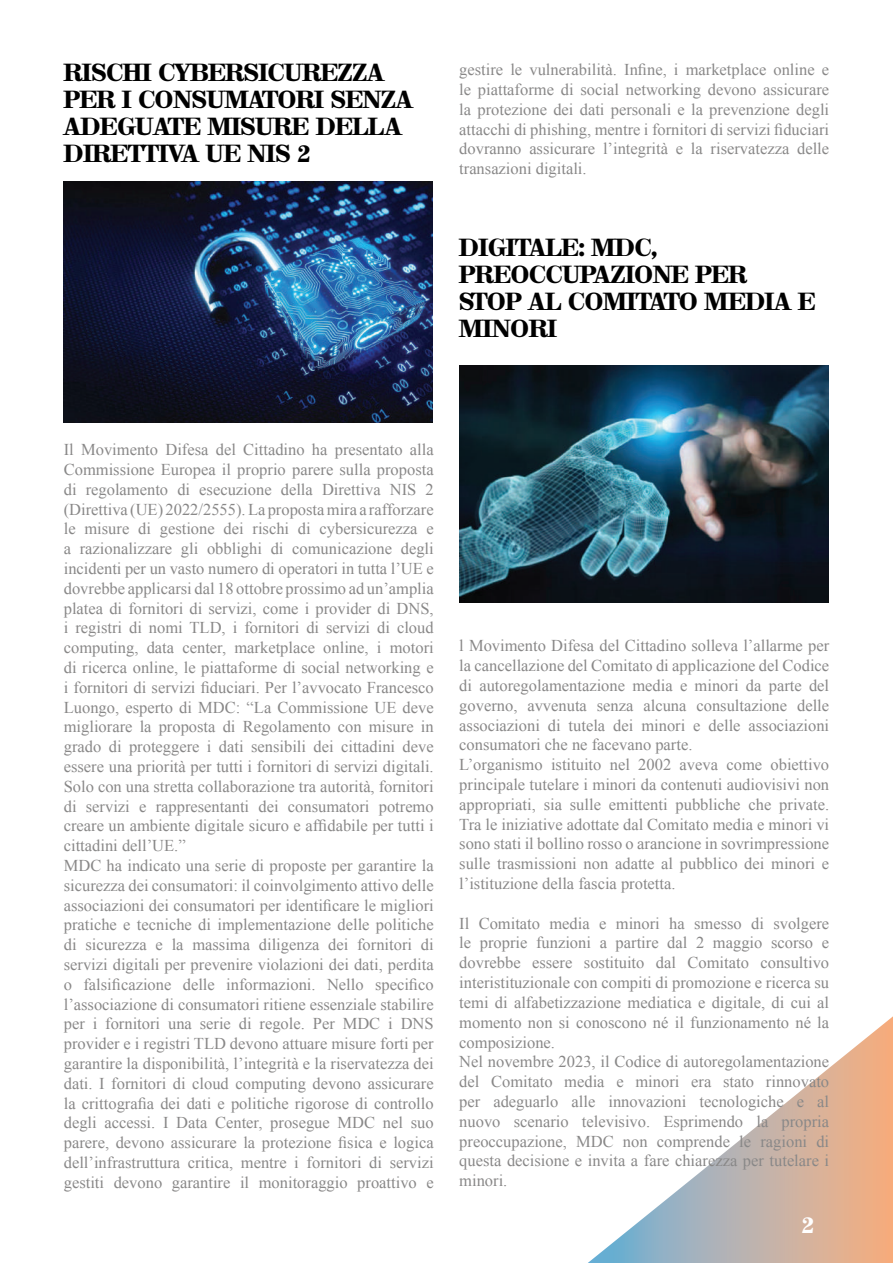
<style>
.page{position:relative;width:893px;height:1263px;background:#fff}
.page>*{position:absolute;margin:0;border:0;box-sizing:border-box;transform-origin:0 0}
.t1{font:800 24px/27px "Valencia";color:#000}
.t2{font:800 22.5px "Valencia";color:#fff}
.t3{font:16.5px/19.8px "Times New Roman";color:#898888}
</style>
<div class="page">
<svg style="left:588px;top:1016px;width:305px;height:247px"></svg>
<img style="left:64px;top:182px;width:369px;height:241px">
<img style="left:460px;top:365px;width:369px;height:237px">
<h1 class="t1" style="left:64px;top:60px;width:351px">RISCHI CYBERSICUREZZA<br>PER I CONSUMATORI SENZA<br>ADEGUATE MISURE DELLA<br>DIRETTIVA UE NIS</h1>
<h1 class="t1" style="left:297px;top:141px;width:14px">2</h1>
<p class="t3" style="left:459px;top:60px;width:371px;text-align:justify">gestire le vulnerabilità. Infine, i marketplace online e le piattaforme di social networking devono assicurare la protezione dei dati personali e la prevenzione degli attacchi di phishing, mentre i fornitori di servizi fiduciari dovranno assicurare l’integrità e la riservatezza delle transazioni digitali.</p>
<h1 class="t1" style="left:459px;top:234px;width:199px">DIGITALE: MDC,<br>PREOCCU</h1>
<h1 class="t1" style="left:459px;top:261px;width:357px;text-indent:121px">PAZIONE PER<br>STOP AL COMITATO MEDIA E<br>MINORI</h1>
<p class="t3" style="left:64px;top:439px;width:371px">Il Movimento Difesa del Cittadino ha presentato alla Commissione Europea il proprio parere sulla proposta di regolamento di esecuzione della Direttiva NIS 2 (Direttiva (UE) 2022/2555). La proposta mira a rafforzare le misure di gestione dei rischi di cybersicurezza e a razionalizzare gli obblighi di comunicazione degli incidenti per un vasto numero di operatori in tutta l’UE e dovrebbe applicarsi dal 18 ottobre prossimo ad un’amplia platea di fornitori di servizi, come i provider di DNS, i registri di nomi TLD, i fornitori di servizi di cloud computing, data center, marketplace online, i motori di ricerca online, le piattaforme di social networking e i fornitori di servizi fiduciari. Per l’avvocato Francesco Luongo, esperto di MDC: “La Commissione UE deve migliorare la proposta di Regolamento con misure in grado di proteggere i dati sensibili dei cittadini deve essere una priorità per tutti i fornitori di servizi digitali.<br>Solo con una stretta collaborazione tra autorità, fornitori di servizi e rappresentanti dei consumatori potremo creare un ambiente digitale sicuro e affidabile per tutti i cittadini dell’UE.”<br>MDC ha indicato una serie di proposte per garantire la sicurezza dei consumatori: il coinvolgimento attivo delle associazioni dei consumatori per identificare le migliori pratiche e tecniche di implementazione delle politiche di sicurezza e la massima diligenza dei fornitori di servizi digitali per prevenire violazioni dei dati, perdita o falsificazione delle informazioni. Nello specifico l’associazione di consumatori ritiene essenziale stabilire per i fornitori una serie di regole. Per MDC i DNS provider e i registri TLD devono attuare misure forti per garantire la disponibilità, l’integrità e la riservatezza dei dati. I fornitori di cloud computing devono assicurare la crittografia dei dati e politiche rigorose di controllo degli accessi. I Data Center, prosegue MDC nel suo parere, devono assicurare la protezione fisica e logica dell’infrastruttura critica, mentre i fornitori di servizi gestiti devono garantire il monitoraggio proattivo e</p>
<p class="t3" style="left:459px;top:636px;width:371px">l Movimento Difesa del Cittadino solleva l’allarme per la cancellazione del Comitato di applicazione del Codice di autoregolamentazione media e minori da parte del governo, avvenuta senza alcuna consultazione delle associazioni di tutela dei minori e delle associazioni consumatori che ne facevano parte.<br>L’organismo istituito nel 2002 aveva come obiettivo principale tutelare i minori da contenuti audiovisivi non appropriati, sia sulle emittenti pubbliche che private.<br>Tra le iniziative adottate dal Comitato media e minori vi sono stati il bollino rosso o arancione in sovrimpressione sulle trasmissioni non adatte al pubblico dei minori e l’istituzione della fascia protetta.</p>
<p class="t3" style="left:459px;top:913px;width:371px">Il Comitato media e minori ha smesso di svolgere le proprie funzioni a partire dal 2 maggio scorso e dovrebbe essere sostituito dal Comitato consultivo interistituzionale con compiti di promozione e ricerca su temi di alfabetizzazione mediatica e digitale, di cui al momento non si conoscono né il funzionamento né la composizione.<br>Nel novembre 2023, il Codice di autoregolamentazione del Comitato media e minori era stato rinnovato per adeguarlo alle innovazioni tecnologiche e al nuovo scenario televisivo. Esprimendo la propria preoccupazione, MDC non comprende le ragioni di questa decisione e invita a fare chiarezza per tutelare i minori.</p>
<h2 class="t2" style="left:802px;top:1211px;width:13px">2</h2>
</div>
